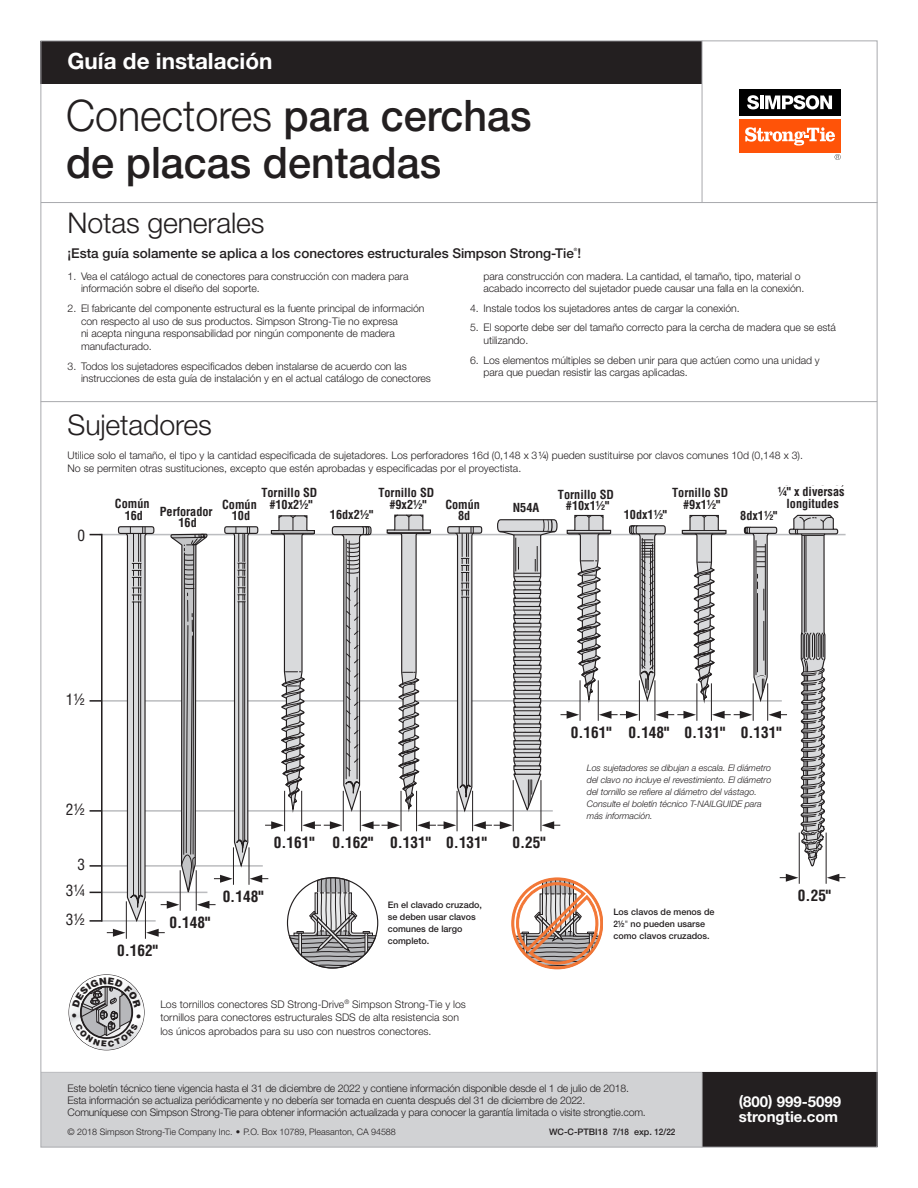
<style>
.page{position:relative;width:918px;height:1188px;background:#fff}
.page>*{position:absolute;margin:0;border:0;box-sizing:border-box;transform-origin:0 0}
.title_case_header{font:500 43.5px/46.5px "Helvetica Neue LT Std";color:#231f20;scale:.95 1}
.title_case_header-2{font:300 28.5px "Helvetica Neue LT Std";letter-spacing:-.005em;color:#231f20}
.page_header{font:700 22.5px "Helvetica Neue LT Std";color:#fff}
.t1{font:700 condensed 15.3px "Helvetica LT Std";color:#231f20}
.t2{font:condensed 15.3px "Helvetica LT Std";color:#231f20}
.t3{font:700 15px "Helvetica Neue LT Std";color:#fff}
.t4{font:500 13.5px "Helvetica Neue LT Std";color:#231f20}
.t5{font:700 condensed 12.15px/11.6px "Helvetica LT Std";color:#231f20;text-align:center}
.paragraph_body_8_10{font:300 10.5px/12.8px "Helvetica Neue LT Std";letter-spacing:-.005em;color:#231f20}
.paragraph_body_9_11{font:300 10.5px/13.5px "Helvetica Neue LT Std";color:#231f20}
.footnote{font:italic 300 9px/12px "Helvetica Neue LT Std";letter-spacing:-.005em;color:#231f20}
.paragraph_body_8_10-2{font:500 9px/12px "Helvetica Neue LT Std";color:#231f20}
.copyright{font:300 9px "Helvetica Neue LT Std";color:#231f20}
.t6{font:500 4.35px "Helvetica Neue LT Std";color:#231f20}
.s1{font-weight:300}
.s2{font-family:"Helvetica LT Std Fractions";font-weight:400}
</style>
<div class="page">
<div style="left:41px;top:1072px;width:661px;height:75px;background:#d1d2d4"></div>
<hr style="left:41px;top:1072px;width:837px;height:1px;background:#bcbdc0">
<div style="left:702px;top:1072px;width:175px;height:75px;background:#231f20"></div>
<hr style="left:702px;top:1072px;width:1px;height:76px;background:#bcbdc0">
<div style="left:41px;top:41px;width:661px;height:43px;background:#231f20"></div>
<hr style="left:41px;top:202px;width:837px;height:1px;background:#a8a9ad">
<hr style="left:41px;top:401px;width:836px;height:1px;background:#a8a9ad">
<div style="left:739px;top:119px;width:101px;height:33px;background:#ff5308"></div>
<div style="left:739px;top:89px;width:101px;height:27px;background:#000"></div>
<svg style="left:747px;top:95px;width:85px;height:14px"></svg>
<svg style="left:745px;top:127px;width:90px;height:19px"></svg>
<svg style="left:835px;top:154px;width:6px;height:6px"></svg>
<hr style="left:702px;top:41px;width:1px;height:162px;background:#a8a9ad">
<hr style="left:99px;top:534px;width:747px;height:1px;background:#bcbdc0">
<svg style="left:69px;top:975px;width:75px;height:75px"></svg>
<svg style="left:90px;top:514px;width:755px;height:455px"></svg>
<svg style="left:72px;top:977px;width:69px;height:70px"></svg>
<p class="page_header" style="left:68px;top:47px;width:206px">Guía de instalación</p>
<p class="title_case_header" style="left:66px;top:92px;width:492px"><span class="s1">Conectores</span> para cerchas de placas dentadas</p>
<p class="title_case_header-2" style="left:68px;top:206px;width:199px">Notas generales</p>
<p class="t4" style="left:68px;top:245px;width:515px">¡Esta guía solamente se aplica a los conectores estructurales Simpson Strong-Tie !</p>
<p class="t6" style="left:574px;top:247px;width:5px">®</p>
<p class="paragraph_body_8_10" style="left:81px;top:269px;width:329px;text-indent:-14px">1. Vea el catálogo actual de conectores para construcción con madera para información sobre el diseño del soporte.</p>
<p class="paragraph_body_8_10" style="left:81px;top:301px;width:345px;text-indent:-14px">2. El fabricante del componente estructural es la fuente principal de información con respecto al uso de sus productos. Simpson Strong‑Tie no expresa<br>ni acepta ninguna responsabilidad por ningún componente de madera manufacturado.</p>
<p class="paragraph_body_8_10" style="left:81px;top:359px;width:351px;text-indent:-14px">3. Todos los sujetadores especificados deben instalarse de acuerdo con las instrucciones de esta guía de instalación y en el actual catálogo de conectores</p>
<p class="paragraph_body_8_10" style="left:484px;top:269px;width:322px">para construcción con madera. La cantidad, el tamaño, tipo, material o acabado incorrecto del sujetador puede causar una falla en la conexión.</p>
<p class="paragraph_body_8_10" style="left:470px;top:301px;width:271px">4. Instale todos los sujetadores antes de cargar la conexión.</p>
<p class="paragraph_body_8_10" style="left:484px;top:321px;width:354px;text-indent:-14px">5. El soporte debe ser del tamaño correcto para la cercha de madera que se está utilizando.</p>
<p class="paragraph_body_8_10" style="left:484px;top:353px;width:338px;text-indent:-14px">6. Los elementos múltiples se deben unir para que actúen como una unidad y para que puedan resistir las cargas aplicadas.</p>
<p class="title_case_header-2" style="left:68px;top:408px;width:146px">Sujetadores</p>
<p class="paragraph_body_8_10" style="left:68px;top:448px;width:737px;line-height:13.5px">Utilice solo el tamaño, el tipo y la cantidad especificada de sujetadores. Los perforadores 16d (0,148 x 3<span class="s2">1/4</span>) pueden sustituirse por clavos comunes 10d (0,148 x 3).<br>No se permiten otras sustituciones, excepto que estén aprobadas y especificadas por el proyectista.</p>
<p class="t2" style="left:77px;top:526px;width:9px">0</p>
<p class="t5" style="left:115px;top:497px;width:36px;line-height:12.1px">Común<br>16d</p>
<p class="t5" style="left:261px;top:487px;width:58px">Tornillo SD #10x2½"</p>
<p class="t5" style="left:378px;top:487px;width:58px">Tornillo SD #9x2½"</p>
<p class="t5" style="left:778px;top:486px;width:68px">¼" x diversas longitudes</p>
<p class="t5" style="left:672px;top:487px;width:58px">Tornillo SD #9x1½"</p>
<p class="t5" style="left:558px;top:488px;width:58px">Tornillo SD</p>
<p class="t5" style="left:160px;top:505px;width:54px">Perforador<br>16d</p>
<p class="t5" style="left:222px;top:500px;width:36px;line-height:10.8px">Común<br>10d</p>
<p class="t5" style="left:445px;top:500px;width:36px;line-height:10.8px">Común<br>8d</p>
<p class="t5" style="left:513px;top:502px;width:28px">N54A</p>
<p class="t5" style="left:566px;top:499px;width:45px">#10x1½"</p>
<p class="t5" style="left:330px;top:508px;width:45px">16dx2½"</p>
<p class="t5" style="left:624px;top:508px;width:45px">10dx1½"</p>
<p class="t5" style="left:740px;top:510px;width:38px">8dx1½"</p>
<p class="t2" style="left:66px;top:690px;width:21px">1½</p>
<p class="t2" style="left:66px;top:800px;width:21px">2½</p>
<p class="t2" style="left:77px;top:855px;width:9px">3</p>
<p class="t2" style="left:66px;top:881px;width:21px">3¼</p>
<p class="t2" style="left:66px;top:910px;width:21px">3½</p>
<p class="t1" style="left:571px;top:723px;width:42px">0.161"</p>
<p class="t1" style="left:741px;top:723px;width:42px">0.131"</p>
<p class="t1" style="left:629px;top:723px;width:98px">0.148" 0.131"</p>
<p class="t1" style="left:274px;top:833px;width:42px">0.161"</p>
<p class="t1" style="left:333px;top:833px;width:42px">0.162"</p>
<p class="t1" style="left:446px;top:833px;width:42px">0.131"</p>
<p class="t1" style="left:390px;top:833px;width:42px">0.131"</p>
<p class="t1" style="left:512px;top:833px;width:35px">0.25"</p>
<p class="footnote" style="left:587px;top:762px;width:186px">Los sujetadores se dibujan a escala. El diámetro del clavo no incluye el revestimiento. El diámetro del tornillo se refiere al diámetro del vástago.<br>Consulte el boletín técnico T-NAILGUIDE para más información.</p>
<p class="t1" style="left:117px;top:941px;width:42px">0.162"</p>
<p class="t1" style="left:169px;top:913px;width:42px">0.148"</p>
<p class="t1" style="left:223px;top:887px;width:42px">0.148"</p>
<p class="t1" style="left:798px;top:886px;width:35px">0.25"</p>
<p class="paragraph_body_8_10-2" style="left:388px;top:899px;width:96px">En el clavado cruzado, se deben usar clavos comunes de largo completo.</p>
<p class="paragraph_body_8_10-2" style="left:613px;top:906px;width:103px">Los clavos de menos de<br>21/2<span class="s1">"</span> no pueden usarse como clavos cruzados.</p>
<p class="paragraph_body_9_11" style="left:160px;top:997px;width:307px">Los tornillos conectores SD Strong-Drive<sup>®</sup> Simpson Strong‑Tie y los tornillos para conectores estructurales SDS de alta resistencia son los únicos aprobados para su uso con nuestros conectores.</p>
<p class="paragraph_body_8_10" style="left:68px;top:1082px;width:580px;line-height:12px">Este boletín técnico tiene vigencia hasta el 31 de diciembre de 2022 y contiene información disponible desde el 1 de julio de 2018.<br>Esta información se actualiza periódicamente y no debería ser tomada en cuenta después del 31 de diciembre de 2022.<br>Comuníquese con Simpson Strong-Tie para obtener información actualizada y para conocer la garantía limitada o visite strongtie.com.</p>
<p class="copyright" style="left:68px;top:1126px;width:330px">© 2018 Simpson Strong-Tie Company Inc. • P.O. Box 10789, Pleasanton, CA 94588</p>
<p class="paragraph_body_8_10-2" style="left:549px;top:1125px;width:128px">WC-C-PTBI18 7/18 exp. 12/22</p>
<p class="t3" style="left:739px;top:1092px;width:104px">(800) 999-5099</p>
<p class="t3" style="left:739px;top:1107px;width:101px">strongtie.com</p>
</div>
